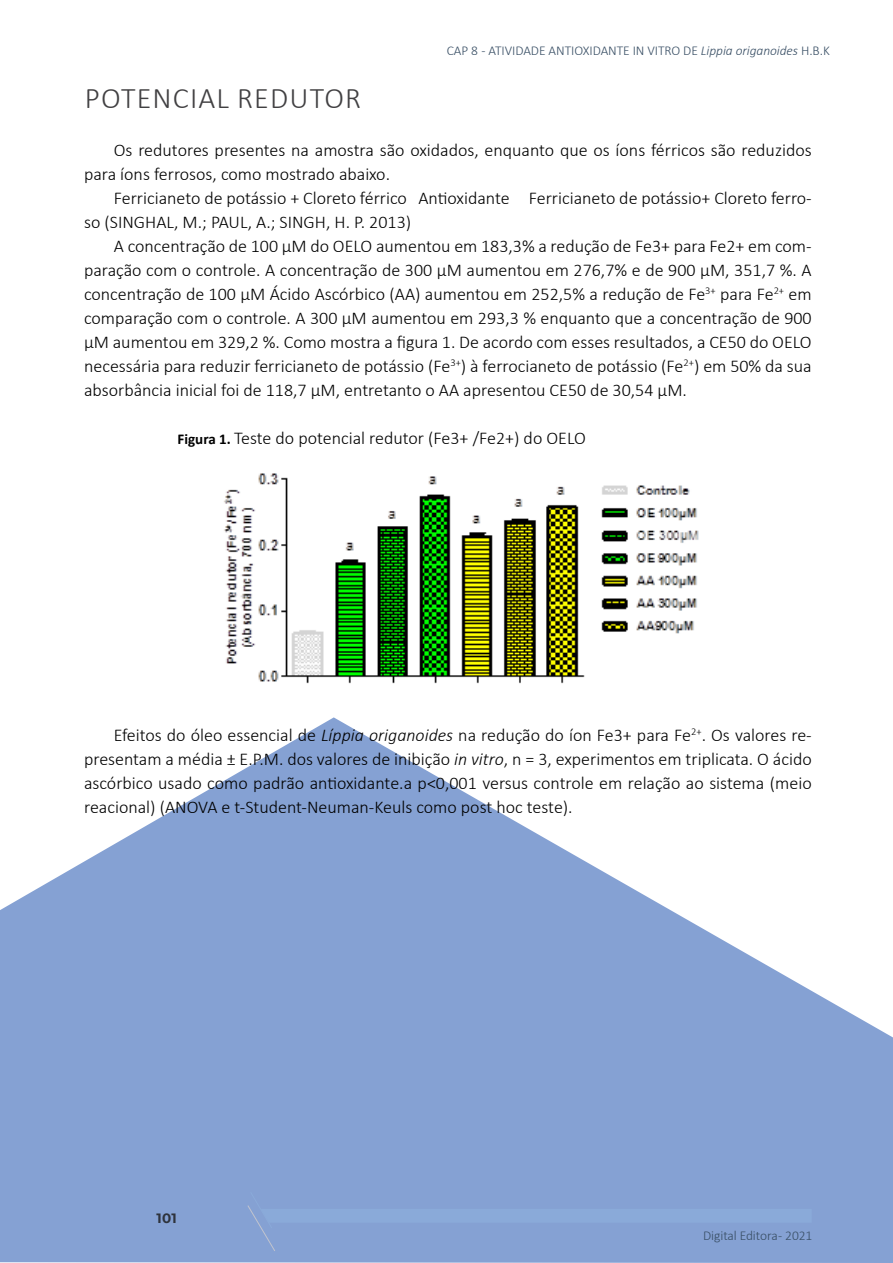
<style>
.page{position:relative;width:893px;height:1263px;background:#fff}
.page>*{position:absolute;margin:0;border:0;box-sizing:border-box;transform-origin:0 0}
.t1{font:300 30px "Calibri";letter-spacing:.04em;color:#414042}
.t2{font:300 18px/24px "Calibri";color:#000}
.t3{font:300 13.5px "Calibri";letter-spacing:-.005em;color:#384e64}
.t4{font:700 13.5px "Montserrat";color:#2e333c}
.s1{font-style:italic}
.s2{font-weight:700;font-size:15px}
</style>
<div class="page">
<svg style="left:0;top:717px;width:893px;height:546px;fill:#85a1d3"></svg>
<img style="left:224px;top:473px;width:475px;height:211px">
<svg style="left:247px;top:1191px;width:565px;height:61px;background:#86a3d4"></svg>
<p class="t3" style="left:447px;top:42px;width:384px">CAP 8 - ATIVIDADE ANTIOXIDANTE IN VITRO DE <span class="s1">Lippia origanoides</span> H.B.K</p>
<h1 class="t1" style="left:85px;top:79px;width:278px">POTENCIAL REDUTOR</h1>
<p class="t2" style="left:84px;top:137px;width:729px;text-indent:30px">Os redutores presentes na amostra são oxidados, enquanto que os íons férricos são reduzidos para íons ferrosos, como mostrado abaixo.</p>
<p class="t2" style="left:84px;top:185px;width:729px;text-indent:30px">Ferricianeto de potássio + Cloreto férrico Antioxidante Ferricianeto de potássio+ Cloreto ferro&shy;so (SINGHAL, M.; PAUL, A.; SINGH, H. P. 2013)</p>
<p class="t2" style="left:84px;top:233px;width:729px;text-align:justify;text-indent:30px">A concentração de 100 µM do OELO aumentou em 183,3% a redução de Fe3+ para Fe2+ em com&shy;paração com o controle. A concentração de 300 µM aumentou em 276,7% e de 900 µM, 351,7 %. A concentração de 100 µM Ácido Ascórbico (AA) aumentou em 252,5% a redução de Fe<sup>3+</sup> para Fe<sup>2+</sup> em comparação com o controle. A 300 µM aumentou em 293,3 % enquanto que a concentração de 900 µM aumentou em 329,2 %. Como mostra a figura 1. De acordo com esses resultados, a CE50 do OELO necessária para reduzir ferricianeto de potássio (Fe<sup>3+</sup>) à ferrocianeto de potássio (Fe<sup>2+</sup>) em 50% da sua absorbância inicial foi de 118,7 µM, entretanto o AA apresentou CE50 de 30,54 µM.</p>
<p class="t2" style="left:178px;top:425px;width:410px"><span class="s2">Figura 1.</span> Teste do potencial redutor (Fe3+ /Fe2+) do OELO</p>
<p class="t2" style="left:84px;top:723px;width:729px;text-align:justify;text-indent:30px">Efeitos do óleo essencial de <span class="s1">Líppia origanoides</span> na redução do íon Fe3+ para Fe<sup>2+</sup>. Os valores re&shy;presentam a média ± E.P.M. dos valores de inibição <span class="s1">in vitro</span>, n = 3, experimentos em triplicata. O ácido ascórbico usado como padrão antioxidante.a p&lt;0,001 versus controle em relação ao sistema (meio reacional) (ANOVA e t-Student-Neuman-Keuls como post hoc teste).</p>
<p class="t4" style="left:156px;top:1208px;width:22px">101</p>
<p class="t3" style="left:703px;top:1227px;width:111px">Digital Editora - 2021</p>
</div>
